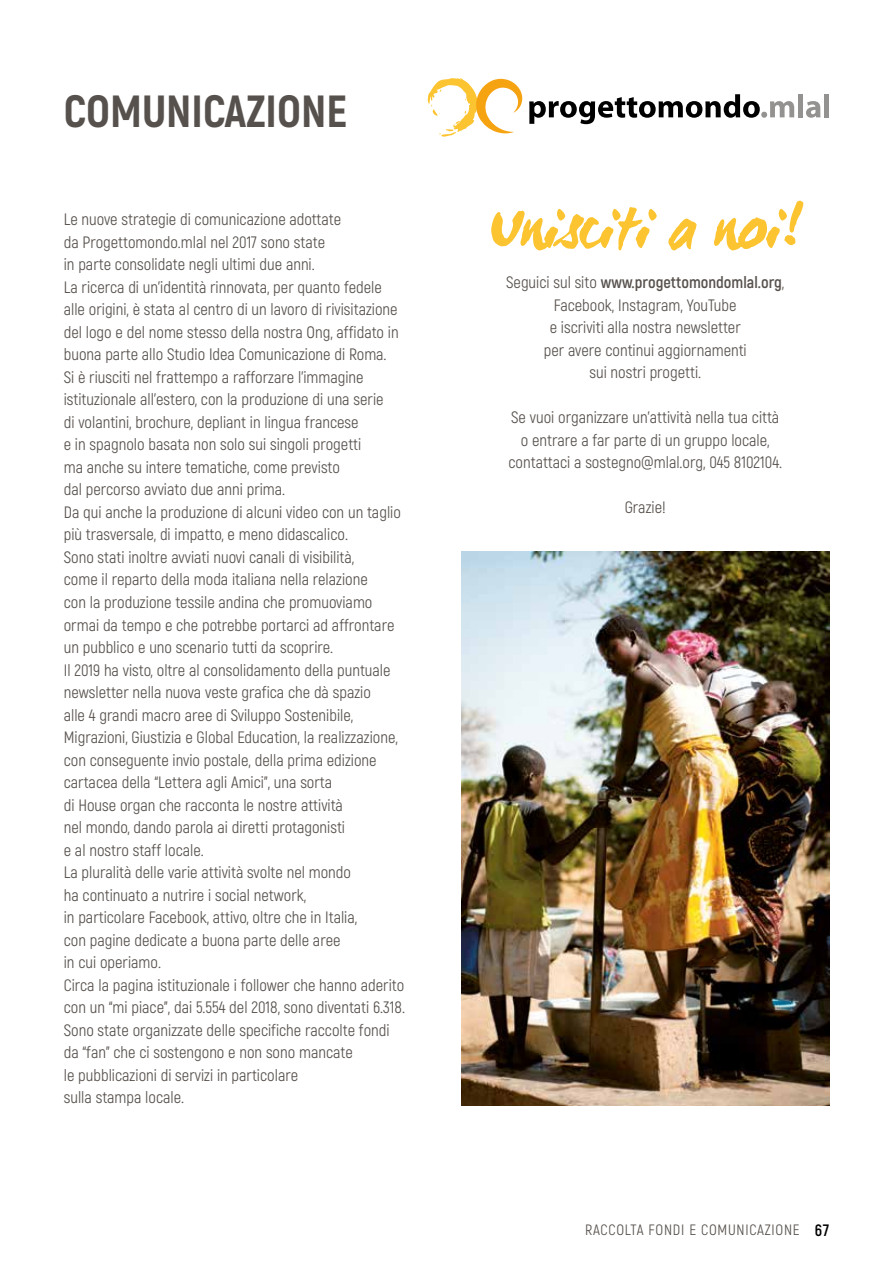
<style>
.page{position:relative;width:893px;height:1263px;background:#fff}
.page>*{position:absolute;margin:0;border:0;box-sizing:border-box;transform-origin:0 0}
.t1{font:700 60px "WC Mano Negra Bta";color:#fbc430}
.t2{font:800 45px "Akrobat";color:#57514d}
.t3{font:16.5px/22.5px "Akrobat";color:#57514d;text-align:center}
.t4{font:15px "Akrobat";letter-spacing:.05em;color:#57514d}
.s1{font-weight:700}
.s2{font-weight:700;font-size:16.5px;color:#000}
</style>
<div class="page">
<svg style="left:428px;top:78px;width:94px;height:59px"></svg>
<svg style="left:529px;top:94px;width:265px;height:30px"></svg>
<div style="left:798px;top:94px;width:5px;height:23px;background:#949290"></div>
<svg style="left:806px;top:101px;width:15px;height:17px"></svg>
<div style="left:824px;top:94px;width:5px;height:23px;background:#949290"></div>
<img style="left:461px;top:552px;width:368px;height:554px">
<h2 class="t2" style="left:64px;top:83px;width:285px">COMUNICAZIONE</h2>
<p class="t3" style="left:64px;top:208px;width:343px;text-align:left">Le nuove strategie di comunicazione adottate<br>da Progettomondo.mlal nel 2017 sono state<br>in parte consolidate negli ultimi due anni.<br>La ricerca di un’identità rinnovata, per quanto fedele alle origini, è stata al centro di un lavoro di rivisitazione del logo e del nome stesso della nostra Ong, affidato in buona parte allo Studio Idea Comunicazione di Roma.<br>Si è riusciti nel frattempo a rafforzare l’immagine istituzionale all’estero, con la produzione di una serie<br>di volantini, brochure, depliant in lingua francese<br>e in spagnolo basata non solo sui singoli progetti<br>ma anche su intere tematiche, come previsto<br>dal percorso avviato due anni prima.<br>Da qui anche la produzione di alcuni video con un taglio più trasversale, di impatto, e meno didascalico.<br>Sono stati inoltre avviati nuovi canali di visibilità,<br>come il reparto della moda italiana nella relazione<br>con la produzione tessile andina che promuoviamo ormai da tempo e che potrebbe portarci ad affrontare un pubblico e uno scenario tutti da scoprire.<br>Il 2019 ha visto, oltre al consolidamento della puntuale newsletter nella nuova veste grafica che dà spazio<br>alle 4 grandi macro aree di Sviluppo Sostenibile, Migrazioni, Giustizia e Global Education, la realizzazione, con conseguente invio postale, della prima edizione cartacea della “Lettera agli Amici”, una sorta<br>di House organ che racconta le nostre attività<br>nel mondo, dando parola ai diretti protagonisti<br>e al nostro staff locale.<br>La pluralità delle varie attività svolte nel mondo<br>ha continuato a nutrire i social network,<br>in particolare Facebook, attivo, oltre che in Italia,<br>con pagine dedicate a buona parte delle aree<br>in cui operiamo.<br>Circa la pagina istituzionale i follower che hanno aderito con un “mi piace”, dai 5.554 del 2018, sono diventati 6.318.<br>Sono state organizzate delle specifiche raccolte fondi da “fan” che ci sostengono e non sono mancate<br>le pubblicazioni di servizi in particolare<br>sulla stampa locale.</p>
<h1 class="t1" style="left:488px;top:187px;width:315px">Unisciti a noi!</h1>
<p class="t3" style="left:506px;top:271px;width:280px">Seguici sul sito <span class="s1">www.progettomondomlal.org</span>, Facebook, Instagram, YouTube<br>e iscriviti alla nostra newsletter<br>per avere continui aggiornamenti<br>sui nostri progetti.</p>
<p class="t3" style="left:508px;top:406px;width:275px">Se vuoi organizzare un’attività nella tua città o entrare a far parte di un gruppo locale, contattaci a sostegno@mlal.org, 045 8102104.</p>
<p class="t3" style="left:625px;top:496px;width:42px">Grazie!</p>
<p class="t4" style="left:585px;top:1220px;width:246px">RACCOLTA FONDI E COMUNICAZIONE <span class="s2">67</span></p>
</div>
